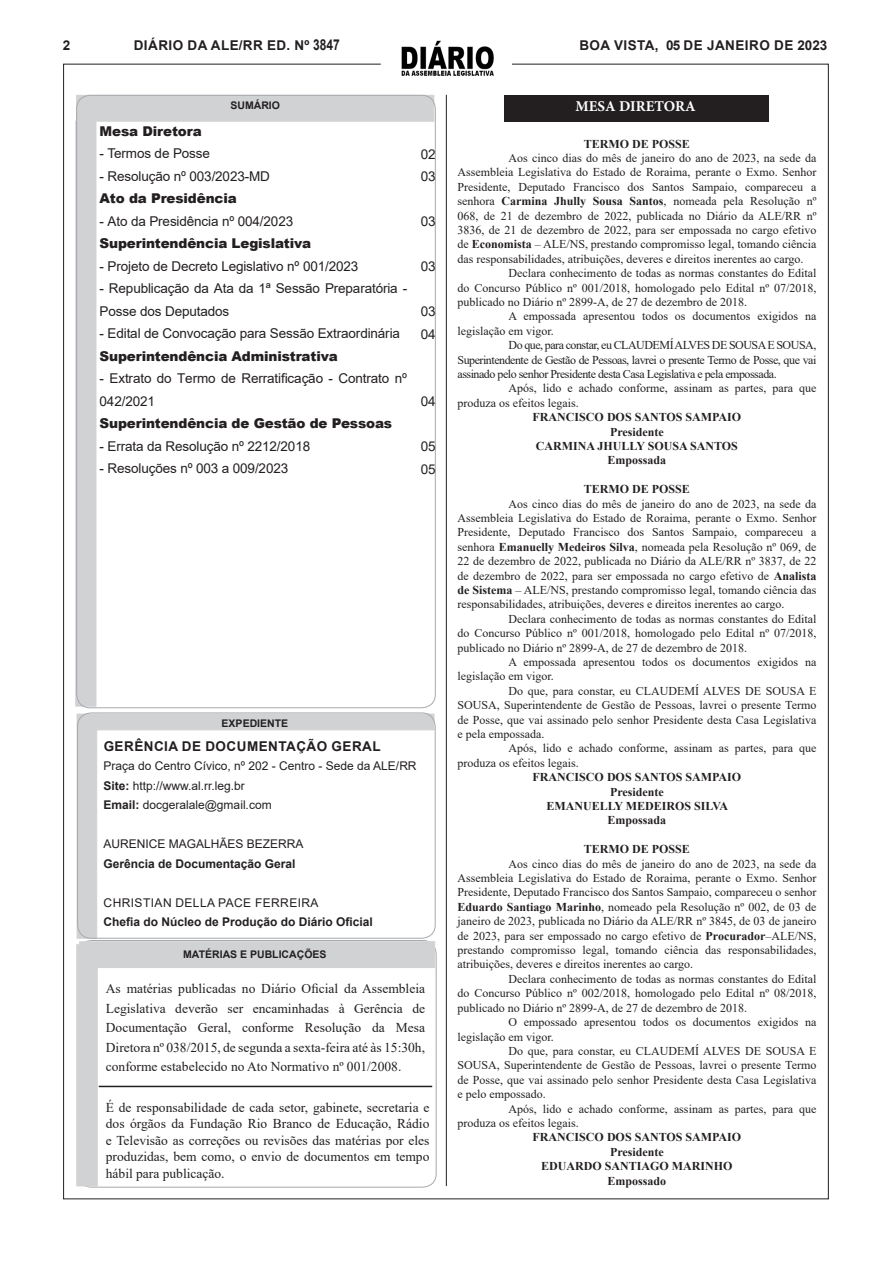
<style>
.page{position:relative;width:893px;height:1263px;background:#fff}
.page>*{position:absolute;margin:0;border:0;box-sizing:border-box;transform-origin:0 0}
.t1{font:700 15px "Minion Pro";color:#fff}
.t2{font:13.5px/22.5px "Arial";letter-spacing:-.01em;color:#231f20}
.CENTRO{font:13.5px/19.5px "Times New Roman";color:#231f20;text-align:justify}
.Direita{font:13.5px/16.5px "Times New Roman";color:#231f20;text-align:justify}
.t3{font:900 13.5px "Arial";letter-spacing:-.01em;color:#231f20}
.t4{font:700 13.5px "Arial";letter-spacing:.035em;color:#231f20}
.t5{font:12px/14.4px "Times New Roman";color:#231f20;text-align:justify}
.CENTRO-2{font:700 12px "Times New Roman";color:#231f20}
.t6{font:12px "Arial";color:#231f20}
.t7{font:700 12px "Arial";color:#231f20}
.t8{font:12px "Arial";letter-spacing:.035em;color:#231f20}
.t9{font:700 10.5px "Arial";color:#231f20}
.s1{font-size:15px}
.s2{font-weight:700}
</style>
<div class="page">
<img style="left:401px;top:41px;width:93px;height:35px">
<hr style="left:446px;top:95px;width:1px;height:1091px;background:#231f20">
<div style="left:76px;top:95px;width:358px;height:27px;background:#d1d2d4"></div>
<div style="left:75px;top:121px;width:21px;height:585px;background:#d1d2d4;border:1px solid #d1d2d4"></div>
<div style="left:77px;top:714px;width:20px;height:224px;background:#d1d2d4"></div>
<div style="left:76px;top:944px;width:22px;height:242px;background:#d1d2d4"></div>
<div style="left:79px;top:941px;width:356px;height:27px;background:#d1d2d4"></div>
<hr style="left:99px;top:1086px;width:333px;height:1px;background:#231f20">
<div style="left:96px;top:714px;width:338px;height:16px;background:#d1d2d4"></div>
<div style="left:77px;top:712px;width:359px;height:226px;border:1px solid #a8a9ad;border-radius:14px"></div>
<div style="left:505px;top:95px;width:264px;height:27px;background:#231f20"></div>
<p class="t4" style="left:63px;top:36px;width:9px">2</p>
<p class="t4" style="left:134px;top:36px;width:207px">DIÁRIO DA ALE/RR ED. Nº <span class="s1">3847</span></p>
<p class="t4" style="left:579px;top:35px;width:249px">BOA VISTA, 05 DE JANEIRO DE 2023</p>
<p class="t9" style="left:230px;top:98px;width:51px">SUMÁRIO</p>
<p class="t3" style="left:100px;top:121px;width:104px">Mesa Diretora</p>
<p class="t2" style="left:100px;top:142px;width:112px">- Termos de Posse</p>
<p class="t2" style="left:100px;top:165px;width:172px">- Resolução nº 003/2023-MD</p>
<p class="t3" style="left:100px;top:189px;width:139px">Ato da Presidência</p>
<p class="t2" style="left:100px;top:210px;width:195px">- Ato da Presidência nº 004/2023</p>
<p class="t3" style="left:100px;top:234px;width:213px">Superintendência Legislativa</p>
<p class="t2" style="left:100px;top:255px;width:260px">- Projeto de Decreto Legislativo nº 001/2023</p>
<p class="t2" style="left:100px;top:277px;width:309px">- Republicação da Ata da 1ª Sessão Preparatória -<br>Posse dos Deputados</p>
<p class="t2" style="left:100px;top:322px;width:302px">- Edital de Convocação para Sessão Extraordinária</p>
<p class="t3" style="left:100px;top:346px;width:240px">Superintendência Administrativa</p>
<p class="t2" style="left:100px;top:367px;width:309px">- Extrato do Termo de Rerratificação - Contrato nº<br>042/2021</p>
<p class="t3" style="left:100px;top:414px;width:294px">Superintendência de Gestão de Pessoas</p>
<p class="t2" style="left:100px;top:435px;width:212px">- Errata da Resolução nº 2212/2018</p>
<p class="t2" style="left:100px;top:457px;width:190px">- Resoluções nº 003 a 009/2023</p>
<p class="t2" style="left:421px;top:143px;width:17px">02</p>
<p class="t2" style="left:421px;top:165px;width:17px">03</p>
<p class="t2" style="left:421px;top:210px;width:17px">03</p>
<p class="t2" style="left:421px;top:255px;width:17px">03</p>
<p class="t2" style="left:421px;top:300px;width:17px">03</p>
<p class="t2" style="left:421px;top:323px;width:17px">04</p>
<p class="t2" style="left:421px;top:390px;width:17px">04</p>
<p class="t2" style="left:421px;top:435px;width:17px">05</p>
<p class="t2" style="left:421px;top:458px;width:17px">05</p>
<p class="t9" style="left:222px;top:716px;width:68px">EXPEDIENTE</p>
<p class="t4" style="left:104px;top:737px;width:279px">GERÊNCIA DE DOCUMENTAÇÃO GERAL</p>
<p class="t6" style="left:103px;top:758px;width:315px">Praça do Centro Cívico, nº 202 - Centro - Sede da ALE/RR</p>
<p class="t6" style="left:103px;top:777px;width:143px"><span class="s2">Site:</span> http://www.al.rr.leg.br</p>
<p class="t6" style="left:103px;top:797px;width:170px"><span class="s2">Email:</span> docgeralale@gmail.com</p>
<p class="t6" style="left:103px;top:836px;width:202px">AURENICE MAGALHÃES BEZERRA</p>
<p class="t7" style="left:103px;top:855px;width:194px">Gerência de Documentação Geral</p>
<p class="t8" style="left:104px;top:894px;width:216px">CHRISTIAN DELLA PACE FERREIRA</p>
<p class="t7" style="left:103px;top:914px;width:271px">Chefia do Núcleo de Produção do Diário Oficial</p>
<p class="t9" style="left:183px;top:947px;width:145px">MATÉRIAS E PUBLICAÇÕES</p>
<p class="CENTRO" style="left:106px;top:979px;width:321px">As matérias publicadas no Diário Oficial da Assembleia Legislativa deverão ser encaminhadas à Gerência de Documentação Geral, conforme Resolução da Mesa Diretora nº 038/2015, de segunda a sexta-feira até às 15:30h, conforme estabelecido no Ato Normativo nº 001/2008.</p>
<p class="Direita" style="left:106px;top:1099px;width:325px">É de responsabilidade de cada setor, gabinete, secretaria e dos órgãos da Fundação Rio Branco de Educação, Rádio e Televisão as correções ou revisões das matérias por eles produzidas, bem como, o envio de documentos em tempo hábil para publicação.</p>
<p class="t1" style="left:576px;top:96px;width:122px">MESA DIRETORA</p>
<p class="CENTRO-2" style="left:584px;top:135px;width:108px">TERMO DE POSSE</p>
<p class="t5" style="left:457px;top:150px;width:360px;text-indent:51px">Aos cinco dias do mês de janeiro do ano de 2023, na sede da Assembleia Legislativa do Estado de Roraima, perante o Exmo. Senhor Presidente, Deputado Francisco dos Santos Sampaio, compareceu a senhora <span class="s2">Carmina Jhully Sousa Santos</span>, nomeada pela Resolução nº 068, de 21 de dezembro de 2022, publicada no Diário da ALE/RR nº 3836, de 21 de dezembro de 2022, para ser empossada no cargo efetivo de <span class="s2">Economista</span> – ALE/NS, prestando compromisso legal, tomando ciência das responsabilidades, atribuições, deveres e direitos inerentes ao cargo.</p>
<p class="t5" style="left:457px;top:266px;width:360px;text-indent:51px">Declara conhecimento de todas as normas constantes do Edital do Concurso Público nº 001/2018, homologado pelo Edital nº 07/2018, publicado no Diário nº 2899-A, de 27 de dezembro de 2018.</p>
<p class="t5" style="left:457px;top:309px;width:360px;text-indent:51px">A empossada apresentou todos os documentos exigidos na legislação em vigor.</p>
<p class="t5" style="left:457px;top:338px;width:360px;text-indent:51px">Do que, para constar, eu CLAUDEMÍ ALVES DE SOUSA E SOUSA, Superintendente de Gestão de Pessoas, lavrei o presente Termo de Posse, que vai assinado pelo senhor Presidente desta Casa Legislativa e pela empossada.</p>
<p class="t5" style="left:457px;top:381px;width:360px;text-indent:51px">Após, lido e achado conforme, assinam as partes, para que produza os efeitos legais.</p>
<p class="CENTRO-2" style="left:533px;top:408px;width:210px">FRANCISCO DOS SANTOS SAMPAIO</p>
<p class="CENTRO-2" style="left:610px;top:423px;width:55px">Presidente</p>
<p class="CENTRO-2" style="left:536px;top:437px;width:203px">CARMINA JHULLY SOUSA SANTOS</p>
<p class="CENTRO-2" style="left:608px;top:452px;width:60px">Empossada</p>
<p class="CENTRO-2" style="left:584px;top:480px;width:108px">TERMO DE POSSE</p>
<p class="t5" style="left:457px;top:496px;width:360px;text-indent:51px">Aos cinco dias do mês de janeiro do ano de 2023, na sede da Assembleia Legislativa do Estado de Roraima, perante o Exmo. Senhor Presidente, Deputado Francisco dos Santos Sampaio, compareceu a senhora <span class="s2">Emanuelly Medeiros Silva</span>, nomeada pela Resolução nº 069, de 22 de dezembro de 2022, publicada no Diário da ALE/RR nº 3837, de 22 de dezembro de 2022, para ser empossada no cargo efetivo de <span class="s2">Analista de Sistema</span> – ALE/NS, prestando compromisso legal, tomando ciência das responsabilidades, atribuições, deveres e direitos inerentes ao cargo.</p>
<p class="t5" style="left:457px;top:611px;width:360px;text-indent:51px">Declara conhecimento de todas as normas constantes do Edital do Concurso Público nº 001/2018, homologado pelo Edital nº 07/2018, publicado no Diário nº 2899-A, de 27 de dezembro de 2018.</p>
<p class="t5" style="left:457px;top:654px;width:360px;text-indent:51px">A empossada apresentou todos os documentos exigidos na legislação em vigor.</p>
<p class="t5" style="left:457px;top:683px;width:360px;text-indent:51px">Do que, para constar, eu CLAUDEMÍ ALVES DE SOUSA E SOUSA, Superintendente de Gestão de Pessoas, lavrei o presente Termo de Posse, que vai assinado pelo senhor Presidente desta Casa Legislativa e pela empossada.</p>
<p class="t5" style="left:457px;top:741px;width:360px;text-indent:51px">Após, lido e achado conforme, assinam as partes, para que produza os efeitos legais.</p>
<p class="CENTRO-2" style="left:533px;top:768px;width:210px">FRANCISCO DOS SANTOS SAMPAIO</p>
<p class="CENTRO-2" style="left:610px;top:783px;width:55px">Presidente</p>
<p class="CENTRO-2" style="left:546px;top:797px;width:183px">EMANUELLY MEDEIROS SILVA</p>
<p class="CENTRO-2" style="left:608px;top:812px;width:60px">Empossada</p>
<p class="CENTRO-2" style="left:584px;top:840px;width:108px">TERMO DE POSSE</p>
<p class="t5" style="left:457px;top:856px;width:360px;text-indent:51px">Aos cinco dias do mês de janeiro do ano de 2023, na sede da Assembleia Legislativa do Estado de Roraima, perante o Exmo. Senhor Presidente, Deputado Francisco dos Santos Sampaio, compareceu o senhor <span class="s2">Eduardo Santiago Marinho</span>, nomeado pela Resolução nº 002, de 03 de janeiro de 2023, publicada no Diário da ALE/RR nº 3845, de 03 de janeiro de 2023, para ser empossado no cargo efetivo de <span class="s2">Procurador</span>–ALE/NS, prestando compromisso legal, tomando ciência das responsabilidades, atribuições, deveres e direitos inerentes ao cargo.</p>
<p class="t5" style="left:457px;top:971px;width:360px;text-indent:51px">Declara conhecimento de todas as normas constantes do Edital do Concurso Público nº 002/2018, homologado pelo Edital nº 08/2018, publicado no Diário nº 2899-A, de 27 de dezembro de 2018.</p>
<p class="t5" style="left:457px;top:1014px;width:360px;text-indent:51px">O empossado apresentou todos os documentos exigidos na legislação em vigor.</p>
<p class="t5" style="left:457px;top:1043px;width:360px;text-indent:51px">Do que, para constar, eu CLAUDEMÍ ALVES DE SOUSA E SOUSA, Superintendente de Gestão de Pessoas, lavrei o presente Termo de Posse, que vai assinado pelo senhor Presidente desta Casa Legislativa e pelo empossado.</p>
<p class="t5" style="left:457px;top:1101px;width:360px;text-indent:51px">Após, lido e achado conforme, assinam as partes, para que produza os efeitos legais.</p>
<p class="CENTRO-2" style="left:533px;top:1128px;width:210px">FRANCISCO DOS SANTOS SAMPAIO</p>
<p class="CENTRO-2" style="left:610px;top:1143px;width:55px">Presidente</p>
<p class="CENTRO-2" style="left:541px;top:1157px;width:193px">EDUARDO SANTIAGO MARINHO</p>
<p class="CENTRO-2" style="left:608px;top:1172px;width:60px">Empossado</p>
</div>
